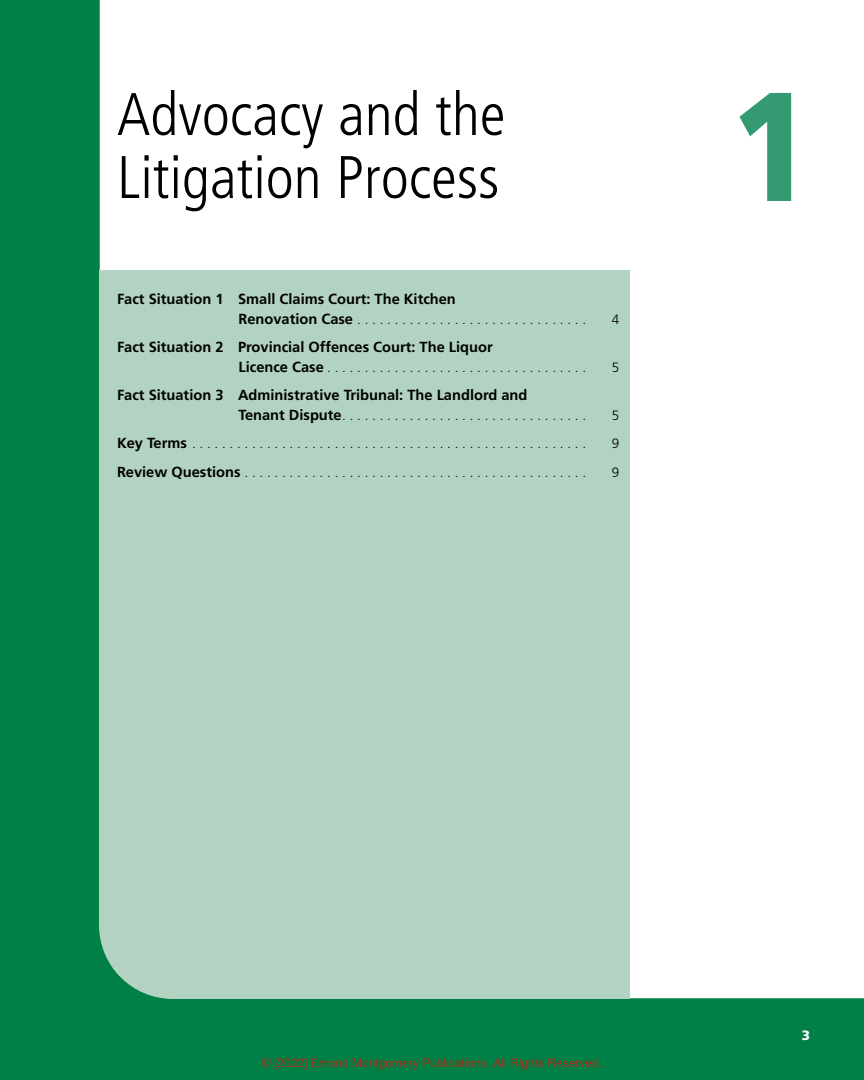
<style>
.page{position:relative;width:864px;height:1080px;background:#008047}
.page>*{position:absolute;margin:0;border:0;box-sizing:border-box;transform-origin:0 0}
.t1{font:900 154.8px "Frutiger LT Std";color:#339a71;scale:.83 1}
.t2{font:300 condensed 60px/63px "Frutiger LT Std";color:#000}
.t3{font:700 14.7px "Frutiger LT Std";color:#000}
.t4{font:300 13.5px "Frutiger LT Std";color:#000}
.t5{font:900 13.5px "Frutiger LT Std";color:#fff}
.t6{font:12px "Arial";color:rgb(255 0 0/.65)}
.s1{font-weight:700;font-size:14.7px}
</style>
<div class="page">
<div style="left:100px;top:0;width:764px;height:998px;background:#fff"></div>
<div style="left:99px;top:270px;width:531px;height:729px;background:#b2d3c1"></div>
<h2 class="t2" style="left:117px;top:84px;width:390px">Advocacy and the<br>Litigation Process</h2>
<h1 class="t1" style="left:731px;top:53px;width:97px">1</h1>
<p class="t3" style="left:117px;top:290px;width:340px">Fact Situation 1 Small Claims Court: The Kitchen</p>
<p class="t4" style="left:239px;top:311px;width:349px"><span class="s1">Renovation Case</span> . . . . . . . . . . . . . . . . . . . . . . . . . . . . . . .</p>
<p class="t4" style="left:612px;top:311px;width:9px">4</p>
<p class="t3" style="left:117px;top:338px;width:377px">Fact Situation 2 Provincial Offences Court: The Liquor</p>
<p class="t4" style="left:239px;top:359px;width:349px"><span class="s1">Licence Case</span> . . . . . . . . . . . . . . . . . . . . . . . . . . . . . . . . . . .</p>
<p class="t4" style="left:612px;top:359px;width:9px">5</p>
<p class="t3" style="left:117px;top:386px;width:412px">Fact Situation 3 Administrative Tribunal: The Landlord and</p>
<p class="t4" style="left:239px;top:407px;width:349px"><span class="s1">Tenant Dispute</span> . . . . . . . . . . . . . . . . . . . . . . . . . . . . . . . . .</p>
<p class="t4" style="left:612px;top:407px;width:9px">5</p>
<p class="t4" style="left:117px;top:436px;width:471px"><span class="s1">Key Terms</span> . . . . . . . . . . . . . . . . . . . . . . . . . . . . . . . . . . . . . . . . . . . . . . . . . . . . .</p>
<p class="t4" style="left:612px;top:436px;width:9px">9</p>
<p class="t4" style="left:117px;top:464px;width:471px"><span class="s1">Review Questions</span> . . . . . . . . . . . . . . . . . . . . . . . . . . . . . . . . . . . . . . . . . . . . . .</p>
<p class="t4" style="left:612px;top:464px;width:9px">9</p>
<p class="t6" style="left:262px;top:1054px;width:342px">© [2022] Emond Montgomery Publications. All Rights Reserved.</p>
<p class="t5" style="left:802px;top:1027px;width:10px">3</p>
</div>
